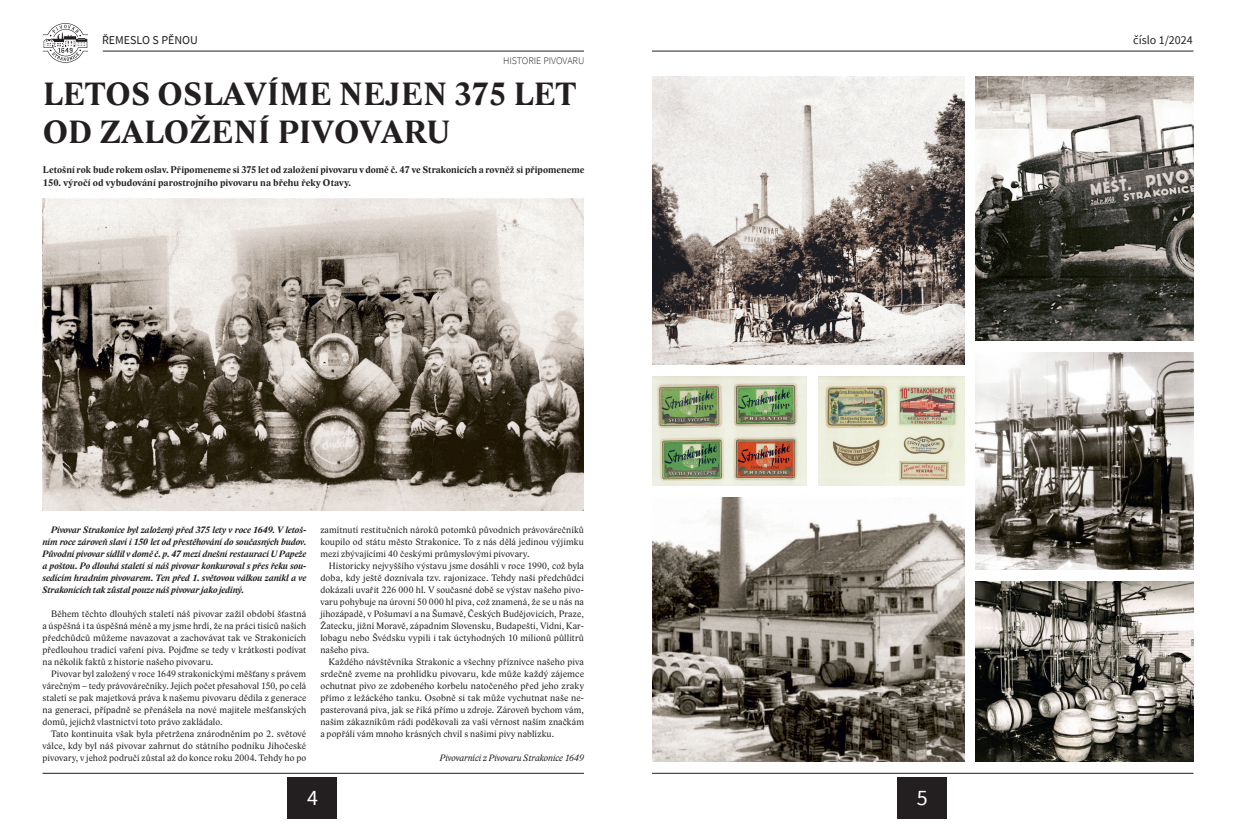
<style>
.page{position:relative;width:1236px;height:840px;background:#fff}
.page>*{position:absolute;margin:0;border:0;box-sizing:border-box;transform-origin:0 0}
.t1{font:700 33px/38px "Lido STF";letter-spacing:.015em;color:#231f20}
.t2{font:22px "Source Sans Pro";color:#fff}
.t3{font:12px "Source Sans Pro";color:#231f20}
.t4{font:700 10px/13px "Lido STF";letter-spacing:.01em;color:#231f20}
.t5{font:300 10px "Source Sans Pro";color:#231f20}
.t6{font:9.5px/12px "Lido STF";letter-spacing:.015em;color:#231f20;text-align:justify}
.t7{font:italic 700 9.5px/12px "Lido STF";color:#231f20;text-align:justify}
.t8{font:italic 9.5px "Lido STF";letter-spacing:-.005em;color:#231f20}
</style>
<div class="page">
<hr style="left:652px;top:772px;width:541px;height:1px;background:#231f20">
<div style="left:897px;top:777px;width:50px;height:41px;background:#231f20"></div>
<hr style="left:652px;top:51px;width:541px;height:1px;background:#231f20">
<hr style="left:43px;top:772px;width:541px;height:1px;background:#231f20">
<div style="left:287px;top:777px;width:50px;height:41px;background:#231f20"></div>
<hr style="left:103px;top:51px;width:481px;height:1px;background:#231f20">
<svg style="left:43px;top:23px;width:45px;height:40px"></svg>
<img style="left:43px;top:199px;width:541px;height:311px">
<img style="left:652px;top:497px;width:312px;height:263px">
<img style="left:652px;top:77px;width:312px;height:288px">
<img style="left:975px;top:77px;width:218px;height:264px">
<img style="left:818px;top:377px;width:146px;height:108px">
<img style="left:652px;top:377px;width:155px;height:108px">
<img style="left:975px;top:353px;width:218px;height:216px">
<img style="left:975px;top:581px;width:218px;height:180px">
<p class="t3" style="left:102px;top:33px;width:97px">ŘEMESLO S PĚNOU</p>
<p class="t5" style="left:503px;top:54px;width:83px">HISTORIE PIVOVARU</p>
<p class="t1" style="left:43px;top:76px;width:534px">LETOS OSLAVÍME NEJEN 375 LET<br>OD ZALOŽENÍ PIVOVARU</p>
<p class="t4" style="left:43px;top:163px;width:543px">Letošní rok bude rokem oslav. Připomeneme si 375 let od založení pivovaru v domě č. 47 ve Strakonicích a rovněž si připomeneme<br>150. výročí od vybudování parostrojního pivovaru na břehu řeky Otavy.</p>
<p class="t7" style="left:43px;top:524px;width:265px;text-indent:9px">Pivovar Strakonice byl založený před 375 lety v roce 1649. V letoš&shy;ním roce zároveň slaví i 150 let od přestěhování do současných budov.<br>Původní pivovar sídlil v domě č. p. 47 mezi dnešní restaurací U Papeže a poštou. Po dlouhá staletí si náš pivovar konkuroval s přes řeku sou&shy;sedícím hradním pivovarem. Ten před 1. světovou válkou zanikl a ve Strakonicích tak zůstal pouze náš pivovar jako jediný.</p>
<p class="t6" style="left:43px;top:607px;width:265px;text-indent:9px">Během těchto dlouhých staletí náš pivovar zažil období šťastná a úspěšná i ta úspěšná méně a my jsme hrdí, že na práci tisíců našich předchůdců můžeme navazovat a zachovávat tak ve Strakonicích předlouhou tradicí vaření piva. Pojďme se tedy v krátkosti podívat na několik faktů z historie našeho pivovaru.</p>
<p class="t6" style="left:43px;top:667px;width:265px;text-indent:9px">Pivovar byl založený v roce 1649 strakonickými měšťany s právem várečným – tedy právovárečníky. Jejich počet přesahoval 150, po celá staletí se pak majetková práva k našemu pivovaru dědila z generace na generaci, případně se přenášela na nové majitele mešťanských domů, jejichž vlastnictví toto právo zakládalo.</p>
<p class="t6" style="left:43px;top:727px;width:265px;text-indent:9px">Tato kontinuita však byla přetržena znárodněním po 2. světové válce, kdy byl náš pivovar zahrnut do státního podniku Jihočeské pivovary, v jehož područí zůstal až do konce roku 2004. Tehdy ho po</p>
<p class="t6" style="left:320px;top:523px;width:265px">zamítnutí restitučních nároků potomků původních právovárečníků koupilo od státu město Strakonice. To z nás dělá jedinou výjimku mezi zbývajícími 40 českými průmyslovými pivovary.</p>
<p class="t6" style="left:320px;top:559px;width:265px;text-indent:9px">Historicky nejvyššího výstavu jsme dosáhli v roce 1990, což byla doba, kdy ještě doznívala tzv. rajonizace. Tehdy naši předchůdci dokázali uvařit 226 000 hl. V současné době se výstav našeho pivo&shy;varu pohybuje na úrovni 50 000 hl piva, což znamená, že se u nás na jihozápadě, v Pošumaví a na Šumavě, Českých Budějovicích, Praze, Žatecku, jižní Moravě, západním Slovensku, Budapešti, Vídni, Kar&shy;lobagu nebo Švédsku vypili i tak úctyhodných 10 milionů půllitrů našeho piva.</p>
<p class="t6" style="left:320px;top:655px;width:265px;text-indent:9px">Každého návštěvníka Strakonic a všechny příznivce našeho piva srdečně zveme na prohlídku pivovaru, kde může každý zájemce ochutnat pivo ze zdobeného korbelu natočeného před jeho zraky přímo z ležáckého tanku. Osobně si tak může vychutnat naše ne&shy;pasterovaná piva, jak se říká přímo u zdroje. Zároveň bychom vám, našim zákazníkům rádi poděkovali za vaši věrnost naším značkám a popřáli vám mnoho krásných chvil s našimi pivy nablízku.</p>
<p class="t8" style="left:440px;top:752px;width:146px">Pivovarníci z Pivovaru Strakonice 1649</p>
<h2 class="t2" style="left:307px;top:782px;width:12px">4</h2>
<p class="t3" style="left:1133px;top:33px;width:61px">číslo 1/2024</p>
<h2 class="t2" style="left:917px;top:782px;width:12px">5</h2>
</div>
